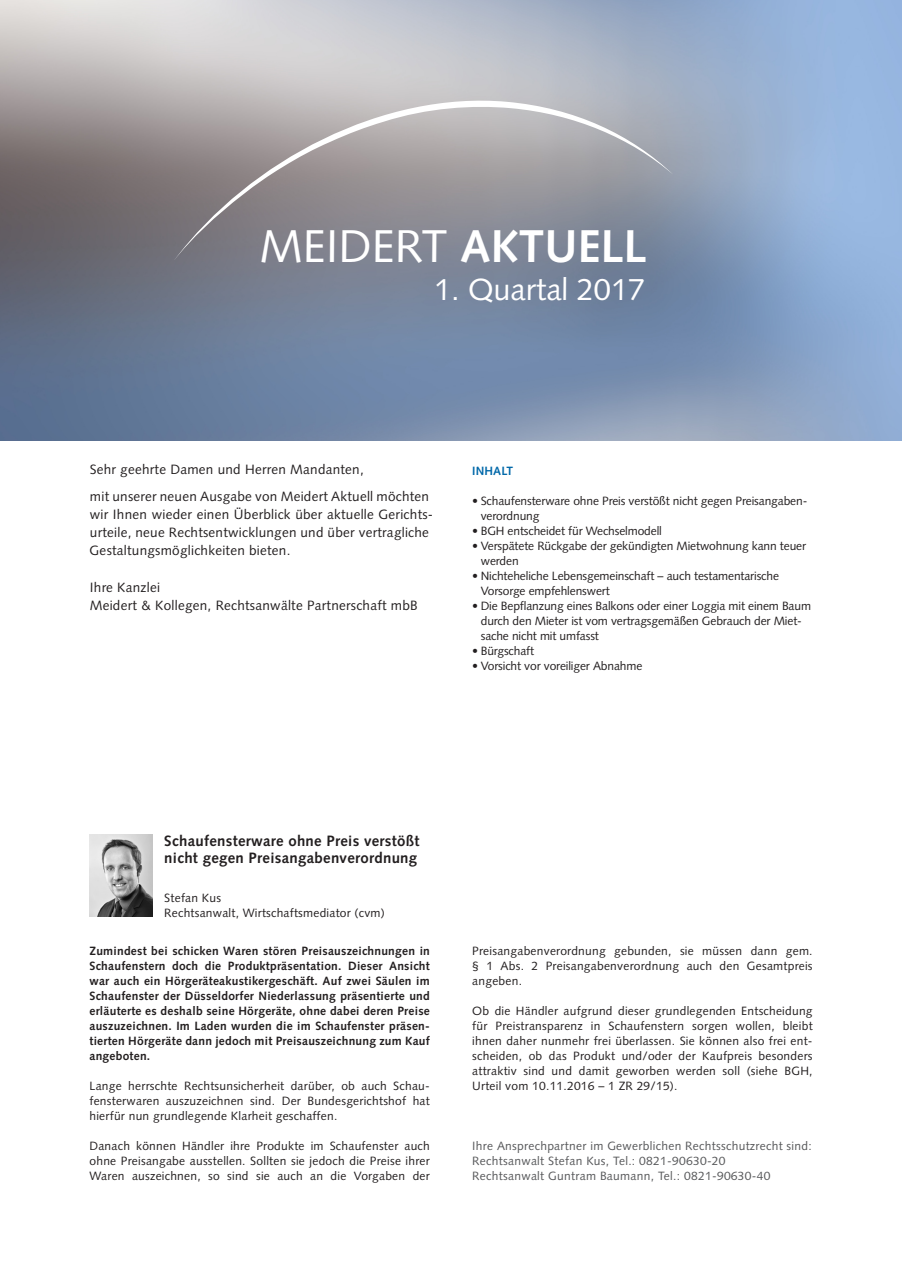
<style>
.page{position:relative;width:902px;height:1272px;background:#fff}
.page>*{position:absolute;margin:0;border:0;box-sizing:border-box;transform-origin:0 0}
.t1{font:45.9px "Syntax LT Std";color:#fff}
.t2{font:30.6px "Syntax LT Std";color:#fff}
.Headline{font:700 15px/16.5px "Syntax LT Std";letter-spacing:.02em;color:#231f20}
.Einleitung{font:13.5px/18px "Syntax LT Std";letter-spacing:.02em;color:#231f20}
.Subline{font:12px/15px "Syntax LT Std";letter-spacing:-.01em;color:#231f20}
.t3{font:700 12px/15px "Syntax LT Std";letter-spacing:.02em;color:#231f20;text-align:justify}
.t4{font:12px "Syntax LT Std";letter-spacing:.025em;color:#57585a}
.Subline-2{font:12px "Syntax LT Std";letter-spacing:.02em;color:#231f20}
.Headline-2{font:12px "Syntax LT Std";letter-spacing:.02em;color:#231f20}
.t5{font:700 12px "Syntax LT Std";letter-spacing:.01em;color:#0068a9}
.s1{font-weight:700}
</style>
<div class="page">
<img style="left:0;top:0;width:901px;height:440px">
<svg style="left:174px;top:91px;width:499px;height:169px;background:#9d9ba1"></svg>
<img style="left:89px;top:834px;width:63px;height:82px">
<p class="t1" style="left:259px;top:219px;width:388px">MEIDERT <span class="s1">AKTUELL</span></p>
<p class="t2" style="left:434px;top:271px;width:212px">1. Quartal 2017</p>
<p class="Einleitung" style="left:90px;top:461px;width:275px">Sehr geehrte Damen und Herren Mandanten,</p>
<p class="Einleitung" style="left:90px;top:487px;width:345px">mit unserer neuen Ausgabe von Meidert Aktuell möchten wir Ihnen wieder einen Überblick über aktuelle Gerichts&shy;urteile, neue Rechtsentwicklungen und über vertragliche Gestaltungsmöglichkeiten bieten.</p>
<p class="Einleitung" style="left:90px;top:578px;width:72px">Ihre Kanzlei</p>
<p class="Einleitung" style="left:90px;top:596px;width:329px">Meidert &amp; Kollegen, Rechtsanwälte Partnerschaft mbB</p>
<p class="t5" style="left:472px;top:463px;width:42px">INHALT</p>
<p class="Subline" style="left:480px;top:493px;width:328px;text-indent:-9px">• Schaufensterware ohne Preis verstößt nicht gegen Preisangaben&shy;verordnung</p>
<p class="Subline" style="left:472px;top:523px;width:191px">• BGH entscheidet für Wechselmodell</p>
<p class="Subline" style="left:480px;top:538px;width:327px;text-indent:-9px">• Verspätete Rückgabe der gekündigten Mietwohnung kann teuer werden</p>
<p class="Subline" style="left:480px;top:568px;width:300px;text-indent:-9px">• Nichteheliche Lebensgemeinschaft – auch testamentarische<br>Vorsorge empfehlenswert</p>
<p class="Subline" style="left:480px;top:598px;width:332px;text-indent:-9px">• Die Bepflanzung eines Balkons oder einer Loggia mit einem Baum durch den Mieter ist vom vertragsgemäßen Gebrauch der Miet&shy;sache nicht mit umfasst</p>
<p class="Subline" style="left:472px;top:643px;width:63px">• Bürgschaft</p>
<p class="Subline" style="left:472px;top:658px;width:172px">• Vorsicht vor voreiliger Abnahme</p>
<p class="Headline" style="left:164px;top:832px;width:256px">Schaufensterware ohne Preis verstößt nicht gegen Preisangabenverordnung</p>
<p class="Headline-2" style="left:164px;top:890px;width:58px">Stefan Kus</p>
<p class="Subline-2" style="left:164px;top:905px;width:222px">Rechtsanwalt, Wirtschaftsmediator (cvm)</p>
<p class="t3" style="left:89px;top:943px;width:342px">Zumindest bei schicken Waren stören Preisauszeichnungen in Schaufenstern doch die Produktpräsentation. Dieser Ansicht war auch ein Hörgeräteakustikergeschäft. Auf zwei Säulen im Schaufenster der Düsseldorfer Niederlassung präsentierte und erläuterte es deshalb seine Hörgeräte, ohne dabei deren Preise auszuzeichnen. Im Laden wurden die im Schaufenster präsen&shy;tierten Hörgeräte dann jedoch mit Preisauszeichnung zum Kauf angeboten.</p>
<p class="Subline" style="left:89px;top:1078px;width:342px;text-align:justify">Lange herrschte Rechtsunsicherheit darüber, ob auch Schau&shy;fensterwaren auszuzeichnen sind. Der Bundesgerichtshof hat hierfür nun grundlegende Klarheit geschaffen.</p>
<p class="Subline" style="left:89px;top:1138px;width:342px;text-align:justify">Danach können Händler ihre Produkte im Schaufenster auch ohne Preisangabe ausstellen. Sollten sie jedoch die Preise ihrer Waren auszeichnen, so sind sie auch an die Vorgaben der</p>
<p class="Subline" style="left:472px;top:943px;width:342px;text-align:justify">Preisangabenverordnung gebunden, sie müssen dann gem. § 1 Abs. 2 Preisangabenverordnung auch den Gesamtpreis angeben.</p>
<p class="Subline" style="left:472px;top:1003px;width:342px;text-align:justify">Ob die Händler aufgrund dieser grundlegenden Entscheidung für Preistransparenz in Schaufenstern sorgen wollen, bleibt ihnen daher nunmehr frei überlassen. Sie können also frei ent&shy;scheiden, ob das Produkt und/oder der Kaufpreis besonders attraktiv sind und damit geworben werden soll (siehe BGH, Urteil vom 10.11.2016 – 1 ZR 29/15).</p>
<p class="t4" style="left:472px;top:1138px;width:341px">Ihre Ansprechpartner im Gewerblichen Rechtsschutzrecht sind:</p>
<p class="t4" style="left:472px;top:1153px;width:255px">Rechtsanwalt Stefan Kus, Tel.: 0821-90630-20</p>
<p class="t4" style="left:472px;top:1168px;width:300px">Rechtsanwalt Guntram Baumann, Tel.: 0821-90630-40</p>
</div>
